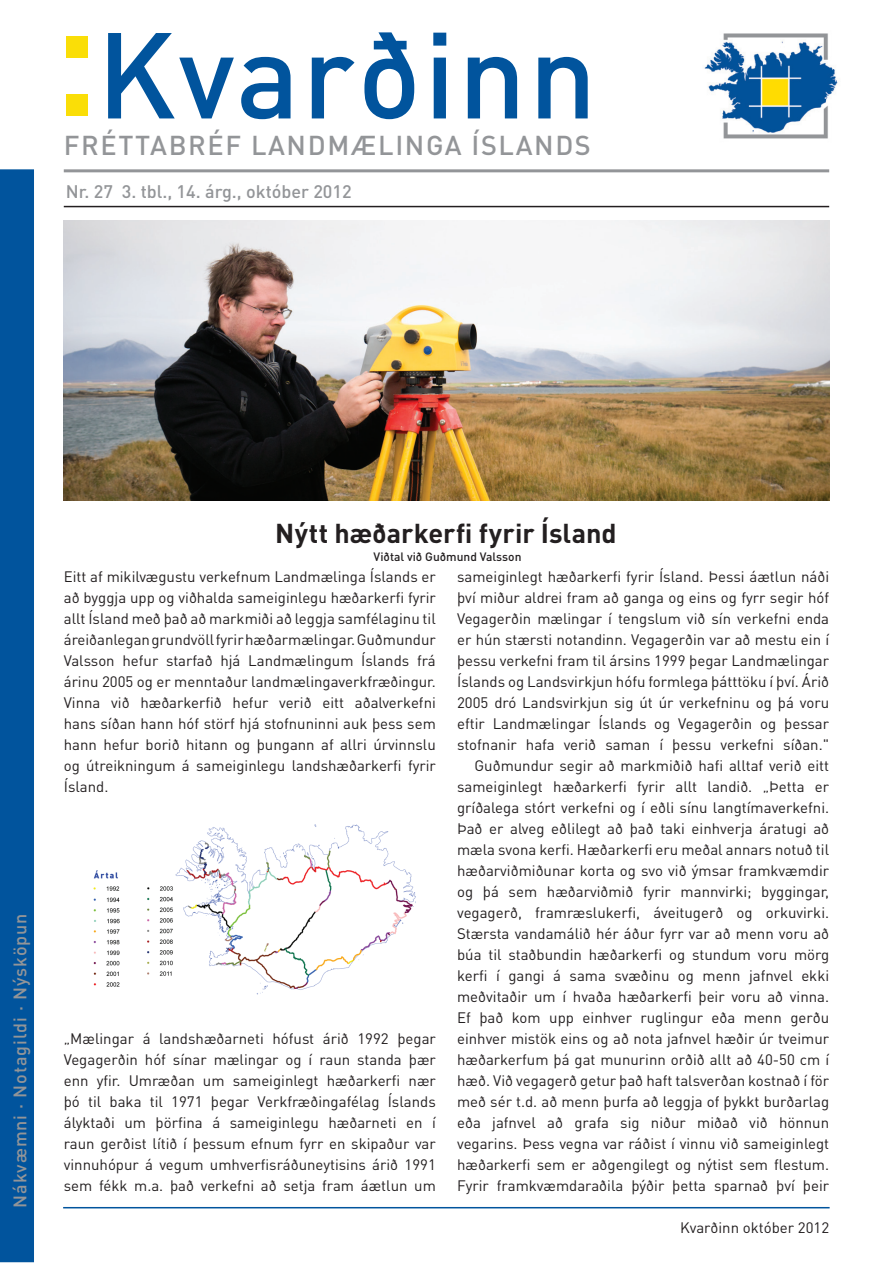
<style>
.page{position:relative;width:893px;height:1263px;background:#fff}
.page>*{position:absolute;margin:0;border:0;box-sizing:border-box;transform-origin:0 0}
.t1{font:500 120px "DIN Pro";letter-spacing:.02em;color:#01549d}
.t2{font:500 27px "DIN Pro";letter-spacing:.06em;color:#939598}
.t3{font:700 27px "DIN Pro";color:#231f20}
.t4{font:500 18px "DIN Pro";color:#939598}
.t5{font:500 18px "DIN Pro";letter-spacing:.05em;color:#939598}
.t6{font:15px/21px "DIN Pro";color:#231f20;text-align:justify}
.t7{font:500 12px "DIN Pro";color:#231f20}
</style>
<div class="page">
<hr style="left:63px;top:1207px;width:767px;height:1px;background:#01549d">
<div style="left:1px;top:170px;width:32px;height:1091px;background:#01549d"></div>
<div style="left:0;top:169px;width:34px;height:1093px;border:2px solid #01549d"></div>
<div style="left:66px;top:37px;width:21px;height:21px;background:#fade07"></div>
<hr style="left:64px;top:169px;width:765px;height:3px;background:#939598">
<hr style="left:64px;top:206px;width:765px;height:1px;background:#231f20">
<img style="left:704px;top:33px;width:134px;height:106px">
<img style="left:64px;top:220px;width:765px;height:281px">
<div style="left:66px;top:95px;width:21px;height:21px;background:#fade07"></div>
<img style="left:93px;top:824px;width:323px;height:171px">
<h1 class="t1" style="left:97px;top:-6px;width:501px">Kvarðinn</h1>
<h2 class="t2" style="left:64px;top:127px;width:529px">FRÉTTABRÉF LANDMÆLINGA ÍSLANDS</h2>
<p class="t4" style="left:66px;top:179px;width:287px">Nr. 27 3. tbl., 14. árg., október 2012</p>
<p class="t5" style="left:8px;top:1208px;width:296px;rotate:-90deg">Nákvæmni ∙ Notagildi ∙ Nýsköpun</p>
<h2 class="t3" style="left:275px;top:514px;width:343px">Nýtt hæðarkerfi fyrir Ísland</h2>
<p class="t7" style="left:374px;top:548px;width:149px">Viðtal við Guðmund Valsson</p>
<p class="t6" style="left:64px;top:565px;width:374px">Eitt af mikilvægustu verkefnum Landmælinga Íslands er að byggja upp og viðhalda sameiginlegu hæðarkerfi fyrir allt Ísland með það að markmiði að leggja samfélaginu til áreiðanlegan grundvöll fyrir hæðarmælingar. Guðmundur Valsson hefur starfað hjá Landmælingum Íslands frá árinu 2005 og er menntaður landmælingaverkfræðingur.<br>Vinna við hæðarkerfið hefur verið eitt aðalverkefni hans síðan hann hóf störf hjá stofnuninni auk þess sem hann hefur borið hitann og þungann af allri úrvinnslu og útreikningum á sameiginlegu landshæðarkerfi fyrir Ísland.</p>
<p class="t6" style="left:64px;top:1027px;width:374px">„Mælingar á landshæðarneti hófust árið 1992 þegar Vegagerðin hóf sínar mælingar og í raun standa þær enn yfir. Umræðan um sameiginlegt hæðarkerfi nær þó til baka til 1971 þegar Verkfræðingafélag Íslands ályktaði um þörfina á sameiginlegu hæðarneti en í raun gerðist lítið í þessum efnum fyrr en skipaður var vinnuhópur á vegum umhverfisráðuneytisins árið 1991 sem fékk m.a. það verkefni að setja fram áætlun um</p>
<p class="t6" style="left:457px;top:565px;width:374px;text-align:right">sameiginlegt hæðarkerfi fyrir Ísland. Þessi áætlun náði því miður aldrei fram að ganga og eins og fyrr segir hóf Vegagerðin mælingar í tengslum við sín verkefni enda er hún stærsti notandinn. Vegagerðin var að mestu ein í þessu verkefni fram til ársins 1999 þegar Landmælingar Íslands og Landsvirkjun hófu formlega þátttöku í því. Árið 2005 dró Landsvirkjun sig út úr verkefninu og þá voru eftir Landmælingar Íslands og Vegagerðin og þessar stofnanir hafa verið saman í þessu verkefni síðan." Guðmundur segir að markmiðið hafi alltaf verið eitt sameiginlegt hæðarkerfi fyrir allt landið. „Þetta er gríðalega stórt verkefni og í eðli sínu langtímaverkefni.<br>Það er alveg eðlilegt að það taki einhverja áratugi að mæla svona kerfi. Hæðarkerfi eru meðal annars notuð til hæðarviðmiðunar korta og svo við ýmsar framkvæmdir og þá sem hæðarviðmið fyrir mannvirki; byggingar, vegagerð, framræslukerfi, áveitugerð og orkuvirki.<br>Stærsta vandamálið hér áður fyrr var að menn voru að búa til staðbundin hæðarkerfi og stundum voru mörg kerfi í gangi á sama svæðinu og menn jafnvel ekki meðvitaðir um í hvaða hæðarkerfi þeir voru að vinna.<br>Ef það kom upp einhver ruglingur eða menn gerðu einhver mistök eins og að nota jafnvel hæðir úr tveimur hæðarkerfum þá gat munurinn orðið allt að 40-50 cm í hæð. Við vegagerð getur það haft talsverðan kostnað í för með sér t.d. að menn þurfa að leggja of þykkt burðarlag eða jafnvel að grafa sig niður miðað við hönnun vegarins. Þess vegna var ráðist í vinnu við sameiginlegt hæðarkerfi sem er aðgengilegt og nýtist sem flestum.<br>Fyrir framkvæmdaraðila þýðir þetta sparnað því þeir</p>
<p class="t6" style="left:680px;top:1217px;width:151px">Kvarðinn október 2012</p>
</div>
